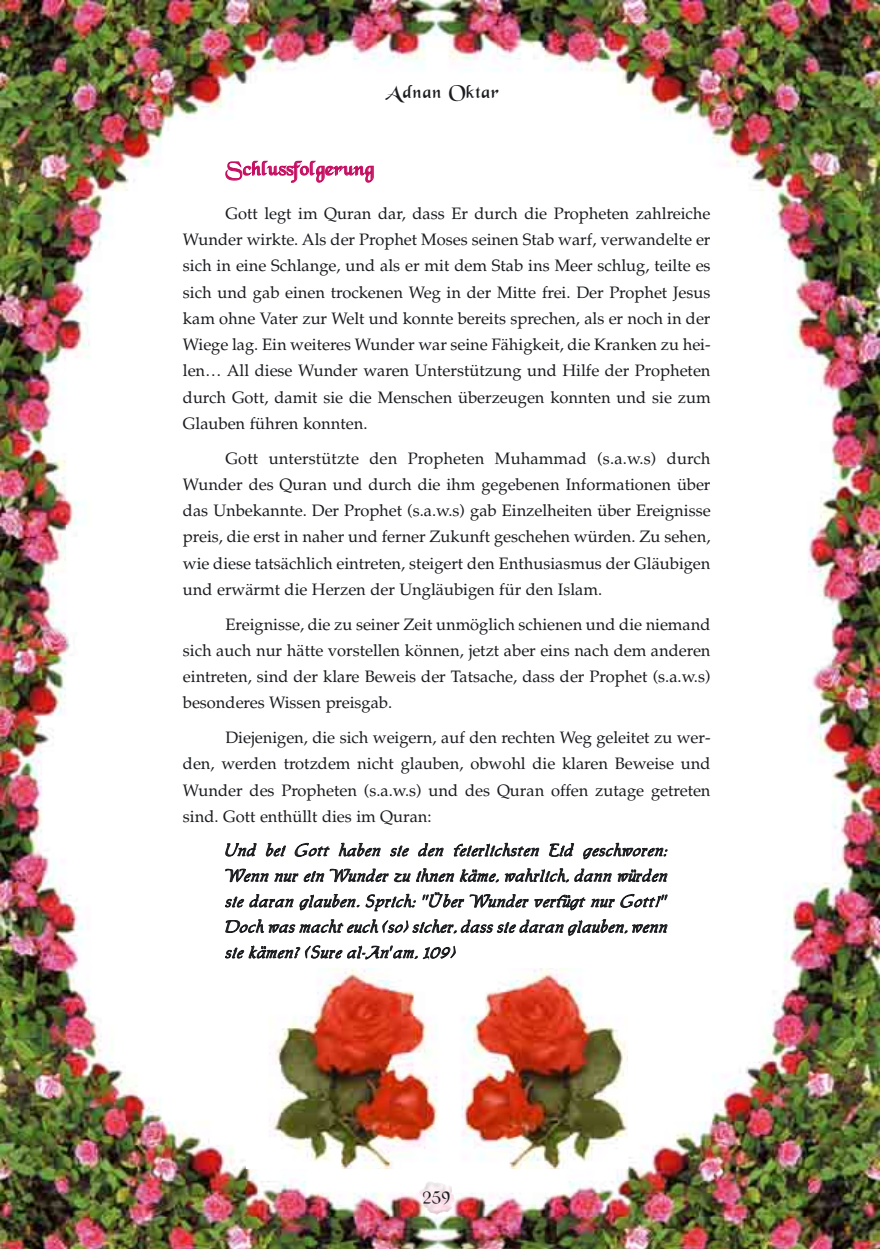
<style>
.page{position:relative;width:880px;height:1249px;background:#fff}
.page>*{position:absolute;margin:0;border:0;box-sizing:border-box;transform-origin:0 0}
.t1{font:21px "Black Chancery";color:#c60e61}
.t2{font:19.5px "Black Chancery";color:#1b1c20}
.t3{font:16.5px/26.2px "Palatino Turk";color:#1b1c20;text-align:justify}
.t4{font:16.5px/25.5px "Chaucer";letter-spacing:.025em;color:#1b1c20;text-align:justify}
</style>
<div class="page">
<img style="left:1px;top:1px;width:878px;height:1248px">
<img style="left:246px;top:968px;width:382px;height:201px">
<img style="left:419px;top:1180px;width:35px;height:35px">
<p class="t2" style="left:385px;top:85px;width:115px">Adnan Oktar</p>
<p class="t1" style="left:226px;top:161px;width:150px">Schlussfolgerung</p>
<p class="t3" style="left:183px;top:202px;width:529px;text-indent:43px">Gott legt im Quran dar, dass Er durch die Propheten zahlreiche Wunder wirkte. Als der Prophet Moses seinen Stab warf, verwandelte er sich in eine Schlange, und als er mit dem Stab ins Meer schlug, teilte es sich und gab einen trockenen Weg in der Mitte frei. Der Prophet Jesus kam ohne Vater zur Welt und konnte bereits sprechen, als er noch in der Wiege lag. Ein weiteres Wunder war seine Fähigkeit, die Kranken zu hei&shy;len… All diese Wunder waren Unterstützung und Hilfe der Propheten durch Gott, damit sie die Menschen überzeugen konnten und sie zum Glauben führen konnten.</p>
<p class="t3" style="left:183px;top:447px;width:529px;text-indent:43px">Gott unterstützte den Propheten Muhammad (s.a.w.s) durch Wunder des Quran und durch die ihm gegebenen Informationen über das Unbekannte. Der Prophet (s.a.w.s) gab Einzelheiten über Ereignisse preis, die erst in naher und ferner Zukunft geschehen würden. Zu sehen, wie diese tatsächlich eintreten, steigert den Enthusiasmus der Gläubigen und erwärmt die Herzen der Ungläubigen für den Islam.</p>
<p class="t3" style="left:183px;top:613px;width:529px;text-indent:43px">Ereignisse, die zu seiner Zeit unmöglich schienen und die niemand sich auch nur hätte vorstellen können, jetzt aber eins nach dem anderen eintreten, sind der klare Beweis der Tatsache, dass der Prophet (s.a.w.s) besonderes Wissen preisgab.</p>
<p class="t3" style="left:183px;top:726px;width:529px;text-indent:43px">Diejenigen, die sich weigern, auf den rechten Weg geleitet zu wer&shy;den, werden trotzdem nicht glauben, obwohl die klaren Beweise und Wunder des Propheten (s.a.w.s) und des Quran offen zutage getreten sind. Gott enthüllt dies im Quran:</p>
<p class="t4" style="left:226px;top:838px;width:443px">Und bei Gott haben sie den feierlichsten Eid geschworen:<br>Wenn nur ein Wunder zu ihnen käme, wahrlich, dann würden sie daran glauben. Sprich: "Über Wunder verfügt nur Gott!" Doch was macht euch (so) sicher, dass sie daran glauben, wenn sie kämen? (Sure al-An'am, 109)</p>
<p class="t2" style="left:422px;top:1190px;width:30px">259</p>
</div>
